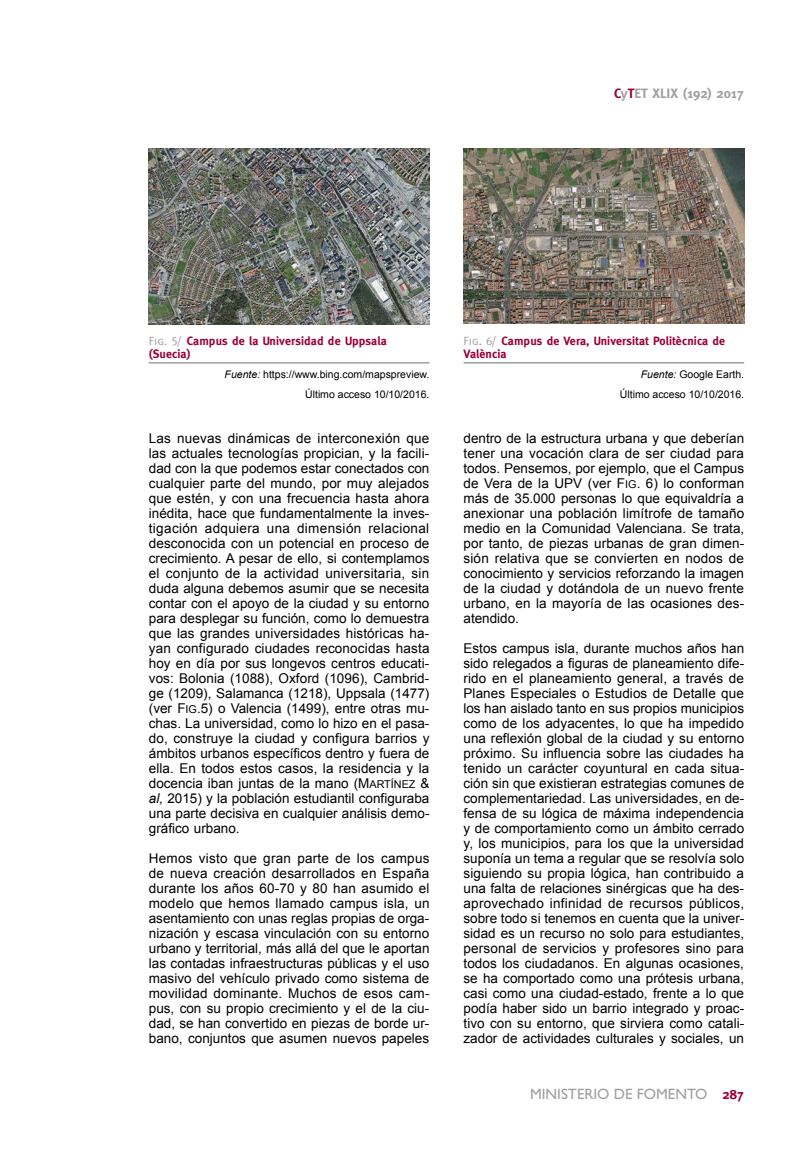
<style>
.page{position:relative;width:808px;height:1149px;background:#fff}
.page>*{position:absolute;margin:0;border:0;box-sizing:border-box;transform-origin:0 0}
.t1{font:15px "Gill Sans";color:#9f9f9f}
.t2{font:13.5px/15px "Arial";color:#000;text-align:justify}
.t3{font:700 13.5px "Meta";color:#9f9f9f}
.t4{font:700 12px/13.2px "Meta";letter-spacing:.01em;color:#9b0233}
.t5{font:10.5px/20.1px "Arial";color:#000;text-align:right}
.s1{color:#9b0233}
.s2{font-family:"Meta Caps";font-weight:400;color:#9f9f9f}
.s3{font-style:italic}
.s4{font-size:10.8px}
.s5{font-family:"Meta";font-weight:700;font-size:13.5px;color:#9b0233}
</style>
<div class="page">
<img style="left:149px;top:149px;width:280px;height:176px">
<hr style="left:149px;top:362px;width:280px;height:1px;background:#9f9f9f">
<img style="left:463px;top:149px;width:281px;height:174px">
<hr style="left:463px;top:362px;width:281px;height:1px;background:#9f9f9f">
<p class="t3" style="left:614px;top:88px;width:132px"><span class="s1">C</span>y<span class="s1">T</span>ET XLIX (192) 2017</p>
<p class="t4" style="left:149px;top:334px;width:239px"><span class="s2">Fig. 5/</span> Campus de la Universidad de Uppsala (Suecia)</p>
<p class="t5" style="left:225px;top:364px;width:206px"><span class="s3">Fuente:</span> https://www.bing.com/mapspreview.<br>Último acceso 10/10/2016.</p>
<p class="t2" style="left:149px;top:430px;width:282px">Las nuevas dinámicas de interconexión que las actuales tecnologías propician, y la facili&shy;dad con la que podemos estar conectados con cualquier parte del mundo, por muy alejados que estén, y con una frecuencia hasta ahora inédita, hace que fundamentalmente la inves&shy;tigación adquiera una dimensión relacional desconocida con un potencial en proceso de crecimiento. A pesar de ello, si contemplamos el conjunto de la actividad universitaria, sin duda alguna debemos asumir que se necesita contar con el apoyo de la ciudad y su entorno para desplegar su función, como lo demuestra que las grandes universidades históricas ha&shy;yan configurado ciudades reconocidas hasta hoy en día por sus longevos centros educati&shy;vos: Bolonia (1088), Oxford (1096), Cambrid&shy;ge (1209), Salamanca (1218), Uppsala (1477) (ver F<span class="s4">IG</span>.5) o Valencia (1499), entre otras mu&shy;chas. La universidad, como lo hizo en el pasa&shy;do, construye la ciudad y configura barrios y ámbitos urbanos específicos dentro y fuera de ella. En todos estos casos, la residencia y la docencia iban juntas de la mano (M<span class="s4">ARTÍNEZ</span> &amp; <span class="s3">al,</span> 2015) y la población estudiantil configuraba una parte decisiva en cualquier análisis demo&shy;gráfico urbano.</p>
<p class="t2" style="left:149px;top:850px;width:282px">Hemos visto que gran parte de los campus de nueva creación desarrollados en España durante los años 60-70 y 80 han asumido el modelo que hemos llamado campus isla, un asentamiento con unas reglas propias de orga&shy;nización y escasa vinculación con su entorno urbano y territorial, más allá del que le aportan las contadas infraestructuras públicas y el uso masivo del vehículo privado como sistema de movilidad dominante. Muchos de esos cam&shy;pus, con su propio crecimiento y el de la ciu&shy;dad, se han convertido en piezas de borde ur&shy;bano, conjuntos que asumen nuevos papeles</p>
<p class="t4" style="left:463px;top:334px;width:263px"><span class="s2">Fig. 6/</span> Campus de Vera, Universitat Politècnica de<br>València</p>
<p class="t5" style="left:620px;top:364px;width:126px"><span class="s3">Fuente:</span> Google Earth.<br>Último acceso 10/10/2016.</p>
<p class="t2" style="left:463px;top:430px;width:282px">dentro de la estructura urbana y que deberían tener una vocación clara de ser ciudad para todos. Pensemos, por ejemplo, que el Campus de Vera de la UPV (ver F<span class="s4">IG</span>. 6) lo conforman más de 35.000 personas lo que equivaldría a anexionar una población limítrofe de tamaño medio en la Comunidad Valenciana. Se trata, por tanto, de piezas urbanas de gran dimen&shy;sión relativa que se convierten en nodos de conocimiento y servicios reforzando la imagen de la ciudad y dotándola de un nuevo frente urbano, en la mayoría de las ocasiones des&shy;atendido.</p>
<p class="t2" style="left:463px;top:640px;width:282px">Estos campus isla, durante muchos años han sido relegados a figuras de planeamiento dife&shy;rido en el planeamiento general, a través de Planes Especiales o Estudios de Detalle que los han aislado tanto en sus propios municipios como de los adyacentes, lo que ha impedido una reflexión global de la ciudad y su entorno próximo. Su influencia sobre las ciudades ha tenido un carácter coyuntural en cada situa&shy;ción sin que existieran estrategias comunes de complementariedad. Las universidades, en de&shy;fensa de su lógica de máxima independencia y de comportamiento como un ámbito cerrado y, los municipios, para los que la universidad suponía un tema a regular que se resolvía solo siguiendo su propia lógica, han contribuido a una falta de relaciones sinérgicas que ha des&shy;aprovechado infinidad de recursos públicos, sobre todo si tenemos en cuenta que la univer&shy;sidad es un recurso no solo para estudiantes, personal de servicios y profesores sino para todos los ciudadanos. En algunas ocasiones, se ha comportado como una prótesis urbana, casi como una ciudad-estado, frente a lo que podía haber sido un barrio integrado y proac&shy;tivo con su entorno, que sirviera como catali&shy;zador de actividades culturales y sociales, un</p>
<p class="t1" style="left:530px;top:1088px;width:216px">MINISTERIO DE FOMENTO <span class="s5">287</span></p>
</div>
